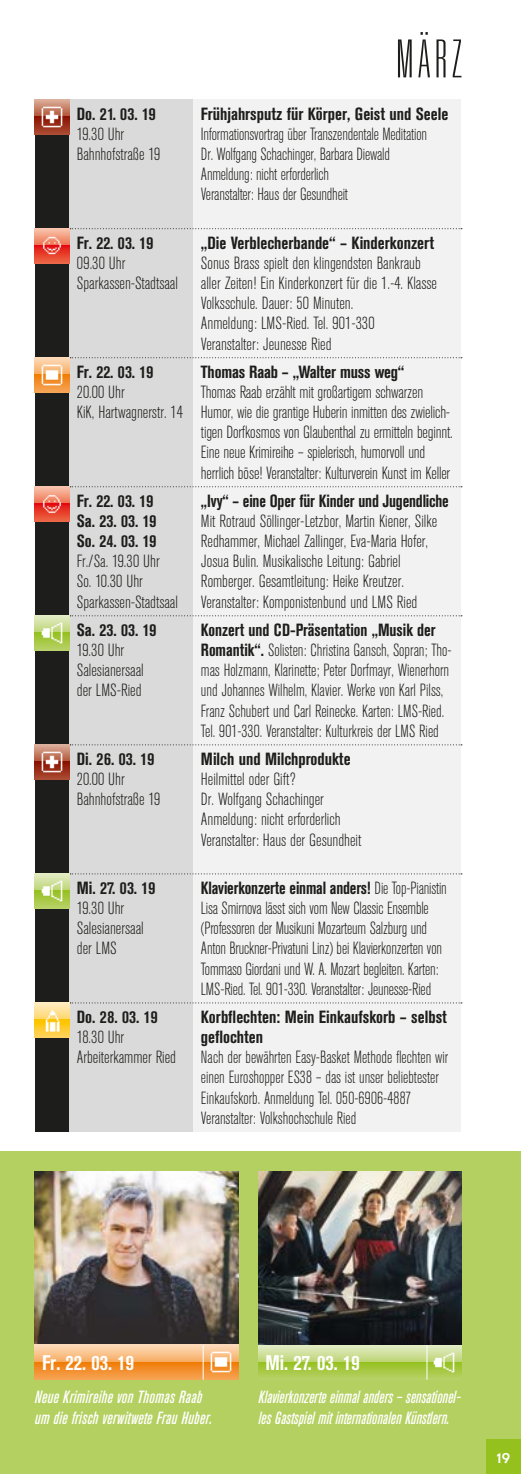
<style>
.page{position:relative;width:521px;height:1474px;background:#fff}
.page>*{position:absolute;margin:0;border:0;box-sizing:border-box;transform-origin:0 0}
.t1{font:100 ultra-condensed 52.5px "Univers";color:#1d1d1b}
.t2{font:700 condensed 21px "Akzidenz Grotesk BE";color:#fff}
.t3{font:300 condensed 17.5px/20.1px "Akzidenz Grotesk BE";color:#1d1d1b}
.t4{font:300 condensed 17.5px/20.1px "Akzidenz Grotesk BE";color:#1d1d1b;scale:.95 1}
.t5{font:700 condensed 17.5px/20.1px "Akzidenz Grotesk BE";color:#1d1d1b}
.t6{font:300 condensed 17.5px/20.1px "Akzidenz Grotesk BE";color:#1d1d1b;scale:.96 1}
.t7{font:italic 500 condensed 17.5px/21px "Akzidenz Grotesk BE";color:#fff;scale:.95 1}
.t8{font:italic 500 condensed 17.5px/21px "Akzidenz Grotesk BE";color:#fff}
.t9{font:700 condensed 17.5px "Akzidenz Grotesk BE";color:#1d1d1b;scale:.95 1}
.t10{font:15.75px "Insignia";color:#fff}
.s1{font-weight:700}
</style>
<div class="page">
<div style="left:0;top:1151px;width:521px;height:322px;background:#b4d060"></div>
<div style="left:486px;top:1439px;width:35px;height:34px;background:#95c11f"></div>
<div style="left:35px;top:99px;width:34px;height:1032px;background:#1d1d1b"></div>
<div style="left:69px;top:99px;width:124px;height:1032px;background:#dadada"></div>
<div style="left:193px;top:99px;width:268px;height:1032px;background:#f2f2f2"></div>
<svg style="left:70px;top:228px;width:392px;height:1px"></svg>
<svg style="left:70px;top:357px;width:392px;height:1px"></svg>
<svg style="left:70px;top:486px;width:392px;height:1px"></svg>
<svg style="left:70px;top:615px;width:392px;height:1px"></svg>
<svg style="left:70px;top:744px;width:392px;height:1px"></svg>
<svg style="left:70px;top:873px;width:392px;height:1px"></svg>
<svg style="left:70px;top:1002px;width:392px;height:1px"></svg>
<svg style="left:258px;top:1344px;width:203px;height:18px;background:#c5d497"></svg>
<svg style="left:258px;top:1362px;width:203px;height:17px"></svg>
<img style="left:432px;top:1349px;width:24px;height:25px">
<hr style="left:427px;top:1344px;width:1px;height:35px;background:#fff">
<img style="left:35px;top:1171px;width:203px;height:173px">
<img style="left:258px;top:1171px;width:204px;height:173px">
<svg style="left:35px;top:1002px;width:34px;height:17px"></svg>
<svg style="left:35px;top:1019px;width:34px;height:18px"></svg>
<img style="left:40px;top:1007px;width:24px;height:25px">
<svg style="left:35px;top:99px;width:34px;height:18px"></svg>
<svg style="left:35px;top:117px;width:34px;height:17px"></svg>
<img style="left:40px;top:104px;width:24px;height:25px">
<svg style="left:35px;top:744px;width:34px;height:17px"></svg>
<svg style="left:35px;top:761px;width:34px;height:18px"></svg>
<img style="left:40px;top:749px;width:24px;height:25px">
<svg style="left:35px;top:228px;width:34px;height:18px"></svg>
<svg style="left:35px;top:246px;width:34px;height:17px"></svg>
<img style="left:40px;top:233px;width:24px;height:25px">
<svg style="left:35px;top:486px;width:34px;height:18px"></svg>
<svg style="left:35px;top:504px;width:34px;height:17px"></svg>
<img style="left:40px;top:491px;width:24px;height:25px">
<svg style="left:35px;top:357px;width:34px;height:18px"></svg>
<svg style="left:35px;top:375px;width:34px;height:17px"></svg>
<img style="left:40px;top:362px;width:24px;height:25px">
<svg style="left:35px;top:615px;width:34px;height:17px"></svg>
<svg style="left:35px;top:632px;width:34px;height:18px"></svg>
<img style="left:40px;top:620px;width:24px;height:25px">
<svg style="left:35px;top:873px;width:34px;height:17px"></svg>
<svg style="left:35px;top:890px;width:34px;height:18px"></svg>
<img style="left:40px;top:878px;width:24px;height:25px">
<svg style="left:35px;top:1344px;width:203px;height:18px;background:#fac591"></svg>
<svg style="left:35px;top:1362px;width:203px;height:17px;background:#f28f2d"></svg>
<img style="left:208px;top:1349px;width:25px;height:25px">
<hr style="left:203px;top:1344px;width:1px;height:35px;background:#fff">
<p class="t5" style="left:77px;top:104px;width:80px">Do. 21. 03. 19</p>
<p class="t3" style="left:77px;top:124px;width:85px">19.30 Uhr<br>Bahnhofstraße 19</p>
<p class="t5" style="left:77px;top:233px;width:78px">Fr. 22. 03. 19</p>
<p class="t3" style="left:77px;top:253px;width:103px">09.30 Uhr<br>Sparkassen-Stadtsaal</p>
<p class="t5" style="left:77px;top:362px;width:78px">Fr. 22. 03. 19</p>
<p class="t3" style="left:77px;top:382px;width:108px">20.00 Uhr<br>KiK, Hartwagnerstr. 14</p>
<p class="t5" style="left:77px;top:491px;width:81px">Fr. 22. 03. 19<br>Sa. 23. 03. 19<br>So. 24. 03. 19</p>
<p class="t3" style="left:77px;top:552px;width:103px">Fr./Sa. 19.30 Uhr<br>So. 10.30 Uhr<br>Sparkassen-Stadtsaal</p>
<p class="t5" style="left:77px;top:620px;width:81px">Sa. 23. 03. 19</p>
<p class="t3" style="left:77px;top:640px;width:68px">19.30 Uhr<br>Salesianersaal der LMS-Ried</p>
<p class="t5" style="left:77px;top:749px;width:79px">Di. 26. 03. 19</p>
<p class="t3" style="left:77px;top:769px;width:85px">20.00 Uhr<br>Bahnhofstraße 19</p>
<p class="t5" style="left:77px;top:878px;width:80px">Mi. 27. 03. 19</p>
<p class="t3" style="left:77px;top:898px;width:68px">19.30 Uhr<br>Salesianersaal der LMS</p>
<p class="t5" style="left:77px;top:1007px;width:82px">Do. 28. 03. 19</p>
<p class="t3" style="left:77px;top:1027px;width:101px">18.30 Uhr<br>Arbeiterkammer Ried</p>
<h1 class="t1" style="left:396px;top:32px;width:67px">MÄRZ</h1>
<p class="t5" style="left:201px;top:104px;width:249px">Frühjahrsputz für Körper, Geist und Seele</p>
<p class="t4" style="left:201px;top:124px;width:240px">Informationsvortrag über Transzendentale Meditation Dr. Wolfgang Schachinger, Barbara Diewald Anmeldung: nicht erforderlich<br>Veranstalter: Haus der Gesundheit</p>
<p class="t5" style="left:201px;top:233px;width:235px">„Die Verblecherbande“ – Kinderkonzert</p>
<p class="t3" style="left:201px;top:253px;width:238px">Sonus Brass spielt den klingendsten Bankraub aller Zeiten! Ein Kinderkonzert für die 1.-4. Klasse Volksschule. Dauer: 50 Minuten.<br>Anmeldung: LMS-Ried. Tel. 901-330<br>Veranstalter: Jeunesse Ried</p>
<p class="t5" style="left:201px;top:362px;width:205px">Thomas Raab – „Walter muss weg“</p>
<p class="t3" style="left:201px;top:382px;width:253px">Thomas Raab erzählt mit großartigem schwarzen Humor, wie die grantige Huberin inmitten des zwielich&shy;tigen Dorfkosmos von Glaubenthal zu ermitteln beginnt.<br>Eine neue Krimireihe – spielerisch, humorvoll und herrlich böse! Veranstalter: Kulturverein Kunst im Keller</p>
<p class="t9" style="left:201px;top:491px;width:262px">„Ivy“ – eine Oper für Kinder und Jugendliche</p>
<p class="t3" style="left:201px;top:511px;width:238px">Mit Rotraud Söllinger-Letzbor, Martin Kiener, Silke Redhammer, Michael Zallinger, Eva-Maria Hofer, Josua Bulin. Musikalische Leitung: Gabriel Romberger. Gesamtleitung: Heike Kreutzer.<br>Veranstalter: Komponistenbund und LMS Ried</p>
<p class="t6" style="left:201px;top:620px;width:263px"><span class="s1">Konzert und CD-Präsentation „Musik der Romantik“.</span> Solisten: Christina Gansch, Sopran; Tho&shy;mas Holzmann, Klarinette; Peter Dorfmayr, Wienerhorn und Johannes Wilhelm, Klavier. Werke von Karl Pilss, Franz Schubert und Carl Reinecke. Karten: LMS-Ried.<br>Tel. 901-330. Veranstalter: Kulturkreis der LMS Ried</p>
<p class="t5" style="left:201px;top:749px;width:151px">Milch und Milchprodukte</p>
<p class="t3" style="left:201px;top:769px;width:162px">Heilmittel oder Gift?<br>Dr. Wolfgang Schachinger<br>Anmeldung: nicht erforderlich<br>Veranstalter: Haus der Gesundheit</p>
<p class="t4" style="left:201px;top:878px;width:260px"><span class="s1">Klavierkonzerte einmal anders!</span> Die Top-Pianistin Lisa Smirnova lässt sich vom New Classic Ensemble (Professoren der Musikuni Mozarteum Salzburg und Anton Bruckner-Privatuni Linz) bei Klavierkonzerten von Tommaso Giordani und W. A. Mozart begleiten. Karten:<br>LMS-Ried. Tel. 901-330. Veranstalter: Jeunesse-Ried</p>
<p class="t5" style="left:201px;top:1007px;width:248px">Korbflechten: Mein Einkaufskorb – selbst geflochten</p>
<p class="t4" style="left:201px;top:1047px;width:262px">Nach der bewährten Easy-Basket Methode flechten wir einen Euroshopper ES38 – das ist unser beliebtester Einkaufskorb. Anmeldung Tel. 050-6906-4887<br>Veranstalter: Volkshochschule Ried</p>
<p class="t2" style="left:42px;top:1350px;width:93px">Fr. 22. 03. 19</p>
<p class="t2" style="left:265px;top:1350px;width:96px">Mi. 27. 03. 19</p>
<p class="t8" style="left:35px;top:1386px;width:179px">Neue Krimireihe von Thomas Raab um die frisch verwitwete Frau Huber.</p>
<p class="t7" style="left:258px;top:1386px;width:215px">Klavierkonzerte einmal anders – sensationel‑ les Gastspiel mit internationalen Künstlern.</p>
<p class="t10" style="left:497px;top:1449px;width:15px">19</p>
</div>
